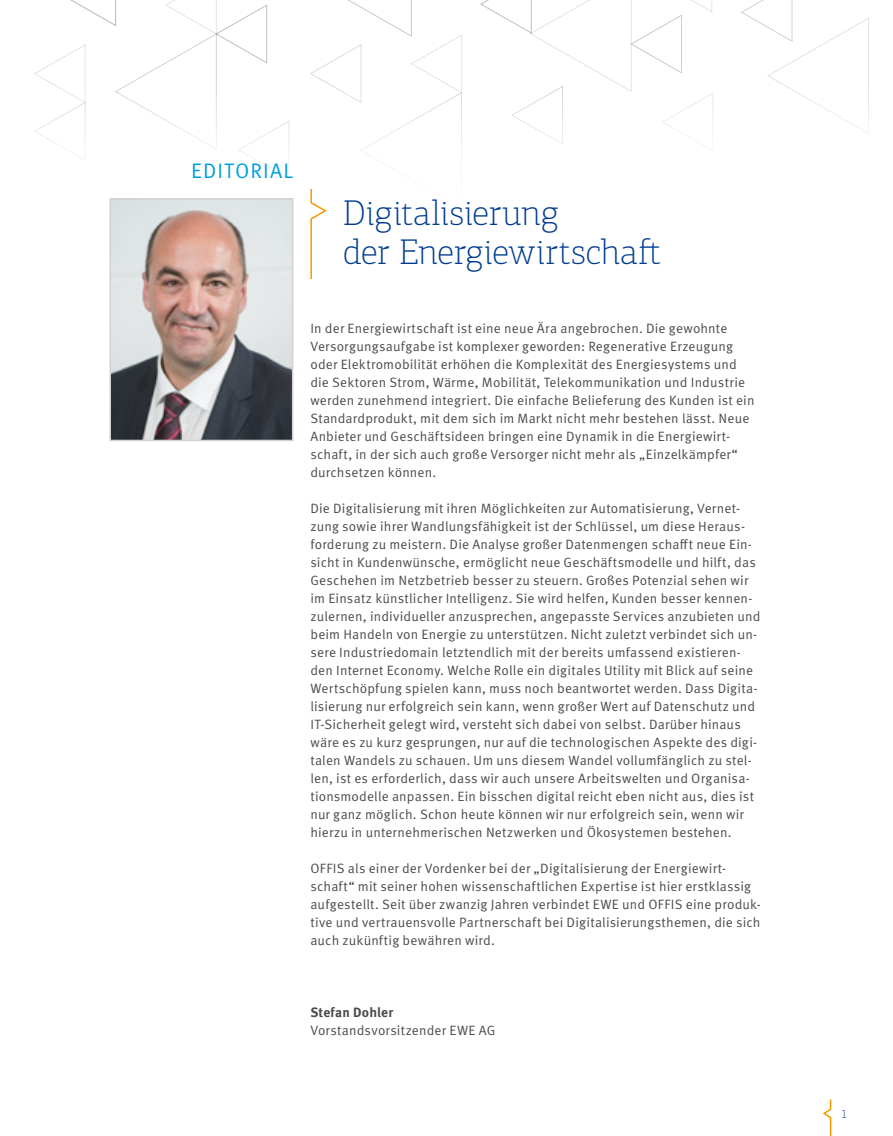
<style>
.page{position:relative;width:893px;height:1136px;background:#fff}
.page>*{position:absolute;margin:0;border:0;box-sizing:border-box;transform-origin:0 0}
.t1{font:100 36px/39px "PF Agora Slab Pro";letter-spacing:.005em;color:#003d90}
.t2{font:21px "Meta OT";letter-spacing:.05em;color:#009ee0}
.t3{font:13.5px/18px "Meta OT";letter-spacing:.01em;color:#4b4b4d}
.t4{font:700 13.5px "Meta OT";letter-spacing:.01em;color:#4b4b4d}
.t5{font:100 12px "PF Agora Slab Pro";color:#003d90}
</style>
<div class="page">
<svg style="left:34px;top:0;width:234px;height:85px"></svg>
<svg style="left:741px;top:0;width:128px;height:85px"></svg>
<svg style="left:480px;top:0;width:232px;height:85px"></svg>
<img style="left:112px;top:201px;width:178px;height:237px">
<div style="left:109px;top:198px;width:184px;height:243px;border:2px solid #d0d1d2"></div>
<svg style="left:310px;top:0;width:152px;height:280px"></svg>
<svg style="left:823px;top:1099px;width:9px;height:36px"></svg>
<h2 class="t2" style="left:191px;top:157px;width:103px">EDITORIAL</h2>
<h1 class="t1" style="left:343px;top:194px;width:320px">Digitalisierung<br>der Energiewirtschaft</h1>
<p class="t3" style="left:310px;top:319px;width:446px">In der Energiewirtschaft ist eine neue Ära angebrochen. Die gewohnte Versorgungsaufgabe ist komplexer geworden: Regenerative Erzeugung oder Elektromobilität erhöhen die Komplexität des Energiesystems und die Sektoren Strom, Wärme, Mobilität, Telekommunikation und Industrie werden zunehmend integriert. Die einfache Belieferung des Kunden ist ein Standardprodukt, mit dem sich im Markt nicht mehr bestehen lässt. Neue Anbieter und Geschäftsideen bringen eine Dynamik in die Energiewirt&shy;schaft, in der sich auch große Versorger nicht mehr als „Einzelkämpfer“ durchsetzen können.</p>
<p class="t3" style="left:310px;top:499px;width:452px">Die Digitalisierung mit ihren Möglichkeiten zur Automatisierung, Vernet&shy;zung sowie ihrer Wandlungsfähigkeit ist der Schlüssel, um diese Heraus&shy;forderung zu meistern. Die Analyse großer Datenmengen schafft neue Ein&shy;sicht in Kundenwünsche, ermöglicht neue Geschäftsmodelle und hilft, das Geschehen im Netzbetrieb besser zu steuern. Großes Potenzial sehen wir im Einsatz künstlicher Intelligenz. Sie wird helfen, Kunden besser kennen&shy;zulernen, individueller anzusprechen, angepasste Services anzubieten und beim Handeln von Energie zu unterstützen. Nicht zuletzt verbindet sich un&shy;sere Industriedomain letztendlich mit der bereits umfassend existieren&shy;den Internet Economy. Welche Rolle ein digitales Utility mit Blick auf seine Wertschöpfung spielen kann, muss noch beantwortet werden. Dass Digita&shy;lisierung nur erfolgreich sein kann, wenn großer Wert auf Datenschutz und IT-Sicherheit gelegt wird, versteht sich dabei von selbst. Darüber hinaus wäre es zu kurz gesprungen, nur auf die technologischen Aspekte des digi&shy;talen Wandels zu schauen. Um uns diesem Wandel vollumfänglich zu stel&shy;len, ist es erforderlich, dass wir auch unsere Arbeitswelten und Organisa&shy;tionsmodelle anpassen. Ein bisschen digital reicht eben nicht aus, dies ist nur ganz möglich. Schon heute können wir nur erfolgreich sein, wenn wir hierzu in unternehmerischen Netzwerken und Ökosystemen bestehen.</p>
<p class="t3" style="left:310px;top:859px;width:452px">OFFIS als einer der Vordenker bei der „Digitalisierung der Energiewirt&shy;schaft“ mit seiner hohen wissenschaftlichen Expertise ist hier erstklassig aufgestellt. Seit über zwanzig Jahren verbindet EWE und OFFIS eine produk&shy;tive und vertrauensvolle Partnerschaft bei Digitalisierungsthemen, die sich auch zukünftig bewähren wird.</p>
<p class="t4" style="left:310px;top:1004px;width:84px">Stefan Dohler</p>
<p class="t3" style="left:310px;top:1021px;width:186px">Vorstandsvorsitzender EWE AG</p>
<p class="t5" style="left:841px;top:1107px;width:8px">1</p>
</div>
